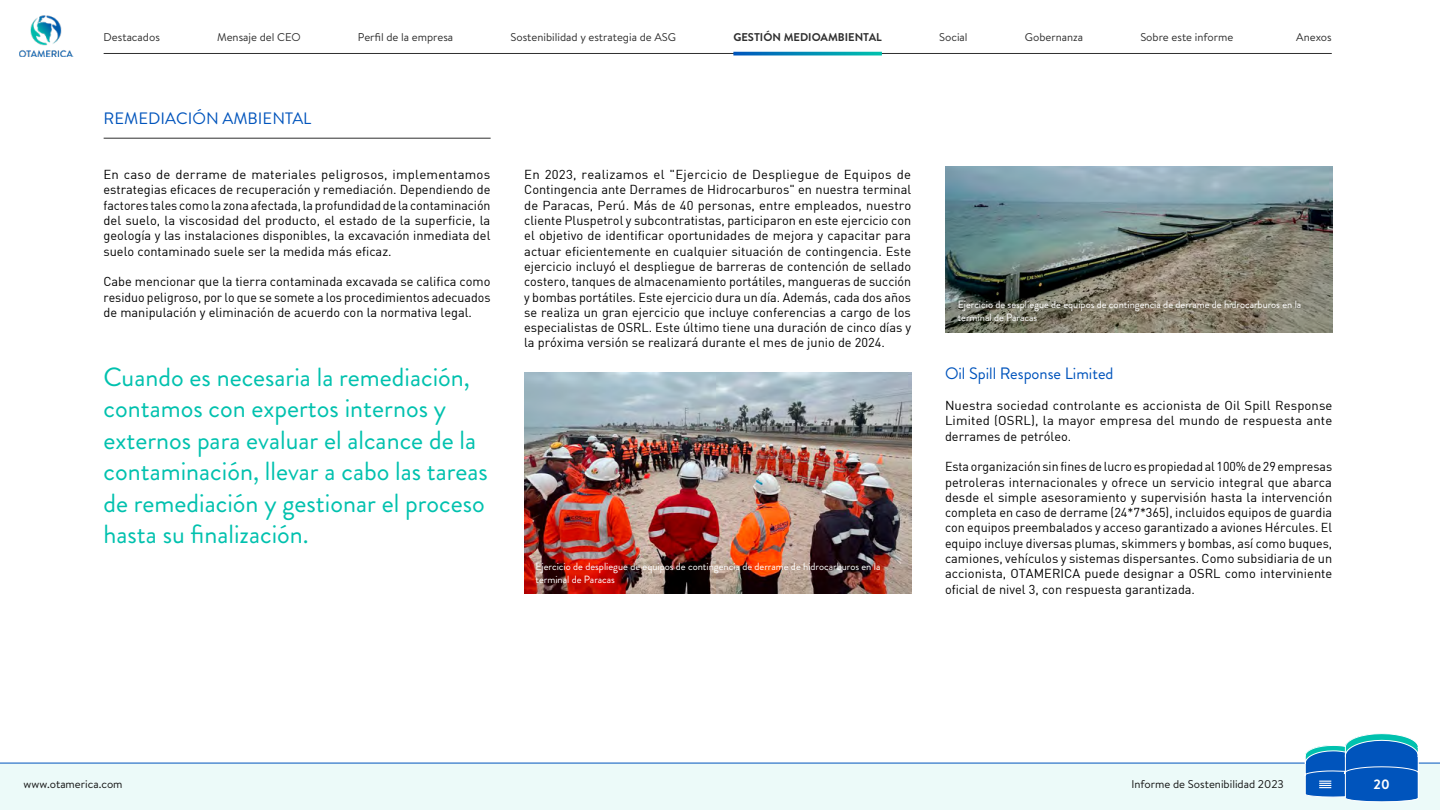
<style>
.page{position:relative;width:1440px;height:810px;background:#fff}
.page>*{position:absolute;margin:0;border:0;box-sizing:border-box;transform-origin:0 0}
.t1{font:26.25px/31.5px "Brandon Grotesque";color:#00c1ae}
.t2{font:16.5px "Brandon Grotesque";color:#0054bc}
.t3{font:700 13.5px "Brandon Text";color:#fff}
.t4{font:12.75px/15.3px "DIN";color:#000;text-align:justify}
.t5{font:11.25px "Brandon Text";color:#2f2f2f}
.t6{font:11.25px "Brandon Text";color:#131313}
.t7{font:700 11.25px "Brandon Text";color:#2f2f2f}
.t8{font:10.5px/12.6px "Brandon Grotesque";color:#fff}
</style>
<div class="page">
<div style="left:0;top:763px;width:1440px;height:47px;background:#ecfaf9"></div>
<hr style="left:0;top:763px;width:1440px;height:1px;background:#0054bc">
<hr style="left:104px;top:53px;width:1228px;height:1px;background:#2f2f2f">
<img style="left:19px;top:15px;width:54px;height:42px">
<svg style="left:1304px;top:733px;width:115px;height:69px"></svg>
<hr style="left:733px;top:52px;width:149px;height:3px;background:#fff">
<hr style="left:104px;top:138px;width:387px;height:1px;background:#2f2f2f">
<img style="left:524px;top:373px;width:387px;height:221px">
<img style="left:945px;top:167px;width:387px;height:165px">
<p class="t5" style="left:104px;top:29px;width:58px">Destacados</p>
<p class="t5" style="left:217px;top:29px;width:85px">Mensaje del CEO</p>
<p class="t5" style="left:358px;top:29px;width:97px">Perfil de la empresa</p>
<p class="t5" style="left:510px;top:29px;width:167px">Sostenibilidad y estrategia de ASG</p>
<p class="t7" style="left:733px;top:29px;width:150px">GESTIÓN MEDIOAMBIENTAL</p>
<p class="t5" style="left:939px;top:29px;width:30px">Social</p>
<p class="t5" style="left:1025px;top:29px;width:60px">Gobernanza</p>
<p class="t5" style="left:1140px;top:29px;width:95px">Sobre este informe</p>
<p class="t5" style="left:1296px;top:29px;width:37px">Anexos</p>
<p class="t2" style="left:104px;top:107px;width:209px">REMEDIACIÓN AMBIENTAL</p>
<p class="t4" style="left:104px;top:167px;width:389px">En caso de derrame de materiales peligrosos, implementamos estrategias eficaces de recuperación y remediación. Dependiendo de factores tales como la zona afectada, la profundidad de la contaminación del suelo, la viscosidad del producto, el estado de la superficie, la geología y las instalaciones disponibles, la excavación inmediata del suelo contaminado suele ser la medida más eficaz.</p>
<p class="t4" style="left:104px;top:274px;width:389px">Cabe mencionar que la tierra contaminada excavada se califica como residuo peligroso, por lo que se somete a los procedimientos adecuados de manipulación y eliminación de acuerdo con la normativa legal.</p>
<p class="t4" style="left:524px;top:167px;width:389px">En 2023, realizamos el "Ejercicio de Despliegue de Equipos de Contingencia ante Derrames de Hidrocarburos" en nuestra terminal de Paracas, Perú. Más de 40 personas, entre empleados, nuestro cliente Pluspetrol y subcontratistas, participaron en este ejercicio con el objetivo de identificar oportunidades de mejora y capacitar para actuar eficientemente en cualquier situación de contingencia. Este ejercicio incluyó el despliegue de barreras de contención de sellado costero, tanques de almacenamiento portátiles, mangueras de succión y bombas portátiles. Este ejercicio dura un día. Además, cada dos años se realiza un gran ejercicio que incluye conferencias a cargo de los especialistas de OSRL. Este último tiene una duración de cinco días y la próxima versión se realizará durante el mes de junio de 2024.</p>
<p class="t8" style="left:958px;top:299px;width:345px">Ejercicio de sespliegue de equipos de contingencia de derrame de hidrocarburos en la terminal de Paracas</p>
<h1 class="t1" style="left:104px;top:362px;width:386px">Cuando es necesaria la remediación, contamos con expertos internos y externos para evaluar el alcance de la contaminación, llevar a cabo las tareas de remediación y gestionar el proceso hasta su finalización.</h1>
<p class="t2" style="left:945px;top:362px;width:170px">Oil Spill Response Limited</p>
<p class="t4" style="left:945px;top:398px;width:389px">Nuestra sociedad controlante es accionista de Oil Spill Response Limited (OSRL), la mayor empresa del mundo de respuesta ante derrames de petróleo.</p>
<p class="t4" style="left:945px;top:459px;width:389px">Esta organización sin fines de lucro es propiedad al 100% de 29 empresas petroleras internacionales y ofrece un servicio integral que abarca desde el simple asesoramiento y supervisión hasta la intervención completa en caso de derrame (24*7*365), incluidos equipos de guardia con equipos preembalados y acceso garantizado a aviones Hércules. El equipo incluye diversas plumas, skimmers y bombas, así como buques, camiones, vehículos y sistemas dispersantes. Como subsidiaria de un accionista, OTAMERICA puede designar a OSRL como interviniente oficial de nivel 3, con respuesta garantizada.</p>
<p class="t8" style="left:536px;top:561px;width:346px">Ejercicio de despliegue de equipos de contingencia de derrame de hidrocarburos en la terminal de Paracas</p>
<p class="t6" style="left:24px;top:777px;width:101px">www.otamerica.com</p>
<p class="t6" style="left:1132px;top:777px;width:154px">Informe de Sostenibilidad 2023</p>
<p class="t3" style="left:1374px;top:774px;width:18px">20</p>
</div>
